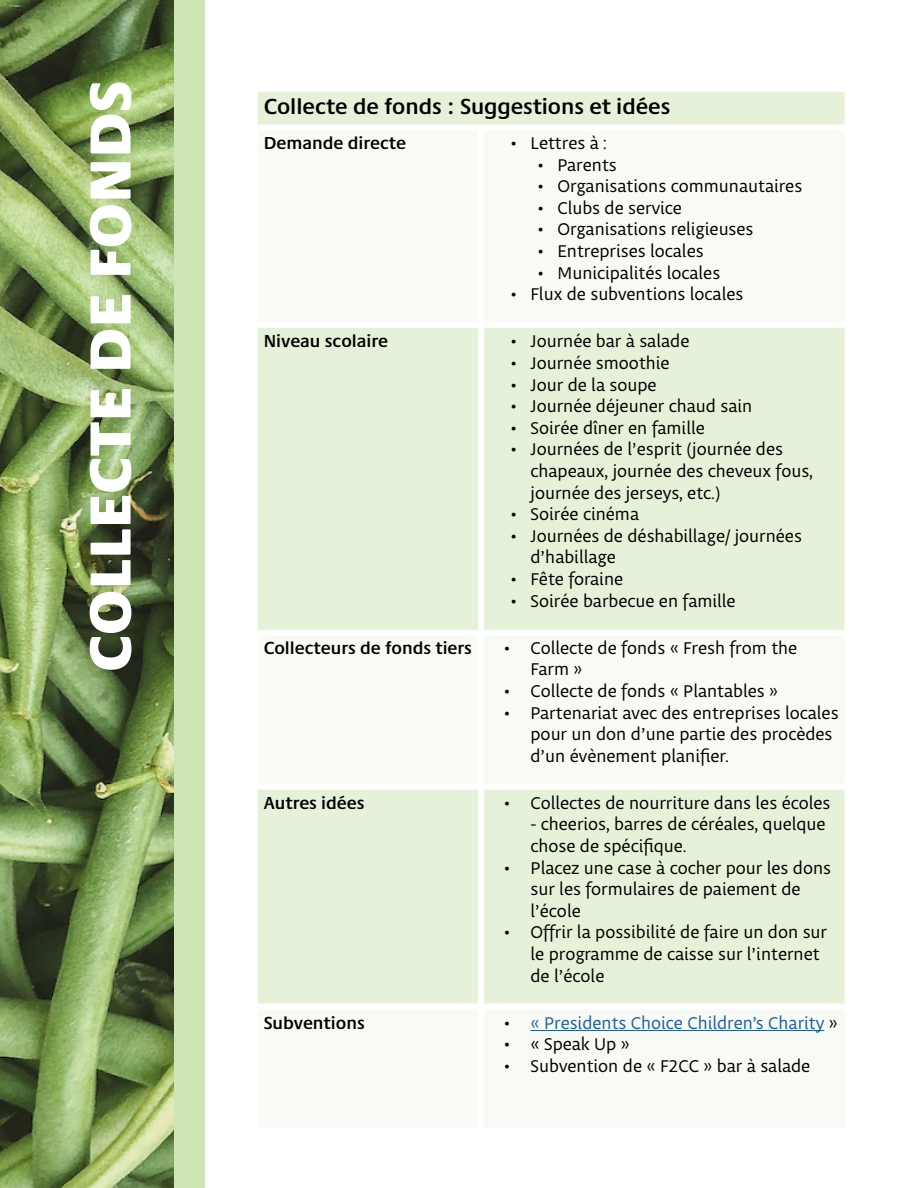
<style>
.page{position:relative;width:918px;height:1188px;background:#fff}
.page>*{position:absolute;margin:0;border:0;box-sizing:border-box;transform-origin:0 0}
.t1{font:900 60px "Praxis Next";color:#fff}
.t2{font:600 22.5px "Praxis Next";color:#000}
.t3{font:18px/21.6px "Obliqua Sans";color:#000}
.t4{font:600 18px "Praxis Next";color:#000}
.t5{font:18px "Obliqua Sans";color:#215e9e}
.s1{color:#000}
</style>
<div class="page">
<div style="left:144px;top:0;width:61px;height:1188px;background:#cfe5b5"></div>
<img style="left:1px;top:0;width:173px;height:1188px">
<div style="left:258px;top:92px;width:587px;height:32px;background:#e5f1d8"></div>
<svg style="left:258px;top:328px;width:587px;height:703px;fill:#e5f1d8"></svg>
<hr style="left:531px;top:1030px;width:293px;height:1px;background:#215e9e">
<div style="left:478px;top:130px;width:6px;height:998px;background:#fff"></div>
<div style="left:258px;top:630px;width:589px;height:6px;background:#fff"></div>
<div style="left:258px;top:783px;width:589px;height:6px;background:#fff"></div>
<div style="left:258px;top:1004px;width:589px;height:6px;background:#fff"></div>
<h1 class="t1" style="left:60px;top:672px;width:593px;rotate:-90deg">COLLECTE DE FONDS</h1>
<p class="t2" style="left:264px;top:89px;width:408px">Collecte de fonds : Suggestions et idées</p>
<p class="t4" style="left:264px;top:129px;width:144px">Demande directe</p>
<p class="t3" style="left:510px;top:133px;width:98px">• Lettres à :</p>
<p class="t3" style="left:537px;top:155px;width:81px">• Parents</p>
<p class="t3" style="left:537px;top:176px;width:266px">• Organisations communautaires</p>
<p class="t3" style="left:537px;top:198px;width:146px">• Clubs de service</p>
<p class="t3" style="left:537px;top:220px;width:218px">• Organisations religieuses</p>
<p class="t3" style="left:537px;top:241px;width:168px">• Entreprises locales</p>
<p class="t3" style="left:537px;top:263px;width:185px">• Municipalités locales</p>
<p class="t3" style="left:510px;top:284px;width:235px">• Flux de subventions locales</p>
<p class="t4" style="left:264px;top:327px;width:126px">Niveau scolaire</p>
<p class="t3" style="left:510px;top:331px;width:181px">• Journée bar à salade</p>
<p class="t3" style="left:510px;top:353px;width:161px">• Journée smoothie</p>
<p class="t3" style="left:510px;top:375px;width:148px">• Jour de la soupe</p>
<p class="t3" style="left:510px;top:396px;width:244px">• Journée déjeuner chaud sain</p>
<p class="t3" style="left:510px;top:418px;width:196px">• Soirée dîner en famille</p>
<p class="t3" style="left:531px;top:439px;width:284px;text-indent:-20px">• Journées de l’esprit (journée des chapeaux, journée des cheveux fous, journée des jerseys, etc.)</p>
<p class="t3" style="left:510px;top:504px;width:130px">• Soirée cinéma</p>
<p class="t3" style="left:531px;top:526px;width:273px;text-indent:-20px">• Journées de déshabillage/ journées d’habillage</p>
<p class="t3" style="left:510px;top:569px;width:114px">• Fête foraine</p>
<p class="t3" style="left:510px;top:591px;width:227px">• Soirée barbecue en famille</p>
<p class="t4" style="left:264px;top:634px;width:210px">Collecteurs de fonds tiers</p>
<p class="t3" style="left:531px;top:638px;width:268px;text-indent:-27px">• Collecte de fonds « Fresh from the<br>Farm »</p>
<p class="t3" style="left:504px;top:681px;width:276px">• Collecte de fonds « Plantables »</p>
<p class="t3" style="left:531px;top:703px;width:310px;text-indent:-27px">• Partenariat avec des entreprises locales pour un don d’une partie des procèdes d’un évènement planifier.</p>
<p class="t4" style="left:264px;top:789px;width:102px">Autres idées</p>
<p class="t3" style="left:504px;top:793px;width:328px">• Collectes de nourriture dans les écoles</p>
<p class="t3" style="left:531px;top:814px;width:297px">- cheerios, barres de céréales, quelque chose de spécifique.</p>
<p class="t3" style="left:531px;top:858px;width:302px;text-indent:-27px">• Placez une case à cocher pour les dons sur les formulaires de paiement de l’école</p>
<p class="t3" style="left:531px;top:922px;width:298px;text-indent:-27px">• Offrir la possibilité de faire un don sur le programme de caisse sur l’internet de l’école</p>
<p class="t4" style="left:264px;top:1009px;width:102px">Subventions</p>
<p class="t5" style="left:504px;top:1013px;width:336px"><span class="s1">•</span> « Presidents Choice Children’s Charity <span class="s1">»</span></p>
<p class="t3" style="left:504px;top:1034px;width:128px">• « Speak Up »</p>
<p class="t3" style="left:504px;top:1056px;width:308px">• Subvention de « F2CC » bar à salade</p>
</div>
